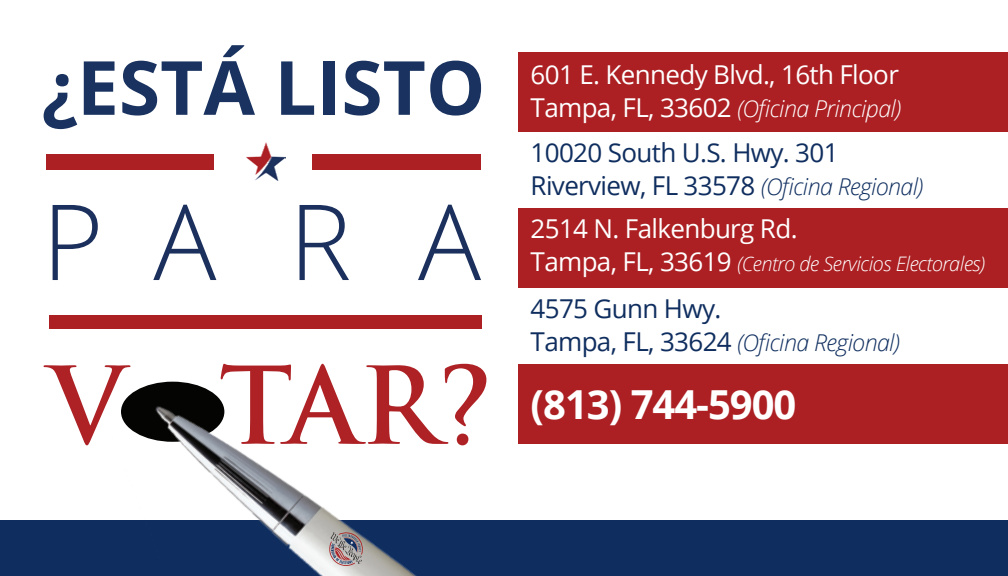
<style>
.page{position:relative;width:1008px;height:576px;background:#fff}
.page>*{position:absolute;margin:0;border:0;box-sizing:border-box;transform-origin:0 0}
.t1{font:700 40px "Open Sans";letter-spacing:-.025em;color:#fff}
.t2{font:26px/33.2px "Open Sans";letter-spacing:-.025em;color:#0f2e5f}
.t3{font:26px "Open Sans";letter-spacing:-.025em;color:#fff}
.t4{font:italic 300 23.2px "Open Sans";letter-spacing:-.025em;color:#fff}
.t5{font:italic 300 23.2px "Open Sans";letter-spacing:-.025em;color:#0f2e5f}
.t6{font:italic 300 20px "Open Sans";letter-spacing:-.025em;color:#fff}
.s1{font-weight:400;font-style:normal;font-size:26px}
.s2{font-weight:300;font-style:italic;font-size:23.2px}
</style>
<div class="page">
<div style="left:0;top:521px;width:1008px;height:55px;background:#0f2e5f"></div>
<div style="left:519px;top:53px;width:489px;height:79px;background:#ac1f22"></div>
<div style="left:519px;top:208px;width:489px;height:80px;background:#ac1f22"></div>
<div style="left:519px;top:364px;width:489px;height:80px;background:#ac1f22"></div>
<svg style="left:44px;top:74px;width:33px;height:55px"></svg>
<svg style="left:84px;top:61px;width:31px;height:54px"></svg>
<svg style="left:122px;top:45px;width:133px;height:71px"></svg>
<svg style="left:281px;top:61px;width:33px;height:54px"></svg>
<div style="left:323px;top:61px;width:12px;height:54px;background:#19325f"></div>
<svg style="left:345px;top:61px;width:79px;height:55px"></svg>
<svg style="left:430px;top:61px;width:51px;height:55px"></svg>
<svg style="left:53px;top:205px;width:45px;height:42px"></svg>
<svg style="left:166px;top:205px;width:38px;height:42px"></svg>
<svg style="left:300px;top:205px;width:45px;height:42px"></svg>
<svg style="left:431px;top:205px;width:37px;height:42px"></svg>
<div style="left:47px;top:154px;width:167px;height:15px;background:#ac1f22"></div>
<div style="left:313px;top:154px;width:168px;height:15px;background:#ac1f22"></div>
<img style="left:246px;top:143px;width:39px;height:37px">
<img style="left:0;top:247px;width:625px;height:329px">
<svg style="left:328px;top:531px;width:36px;height:36px"></svg>
<p class="t3" style="left:531px;top:56px;width:370px">601 E. Kennedy Blvd., 16th Floor</p>
<p class="t4" style="left:531px;top:92px;width:372px"><span class="s1">Tampa, FL, 33602</span> (Oficina Principal)</p>
<p class="t2" style="left:531px;top:135px;width:394px">10020 South U.S. Hwy. 301<br>Riverview, FL 33578 <span class="s2">(Oficina Regional)</span></p>
<p class="t3" style="left:531px;top:211px;width:268px">2514 N. Falkenburg Rd.</p>
<p class="t6" style="left:531px;top:250px;width:456px"><span class="s1">Tampa, FL, 33619</span> (Centro de Servicios Electorales)</p>
<p class="t2" style="left:531px;top:291px;width:192px">4575 Gunn Hwy.</p>
<p class="t5" style="left:531px;top:327px;width:371px"><span class="s1">Tampa, FL, 33624</span> (Oficina Regional)</p>
<h1 class="t1" style="left:531px;top:376px;width:267px">(813) 744-5900</h1>
</div>
